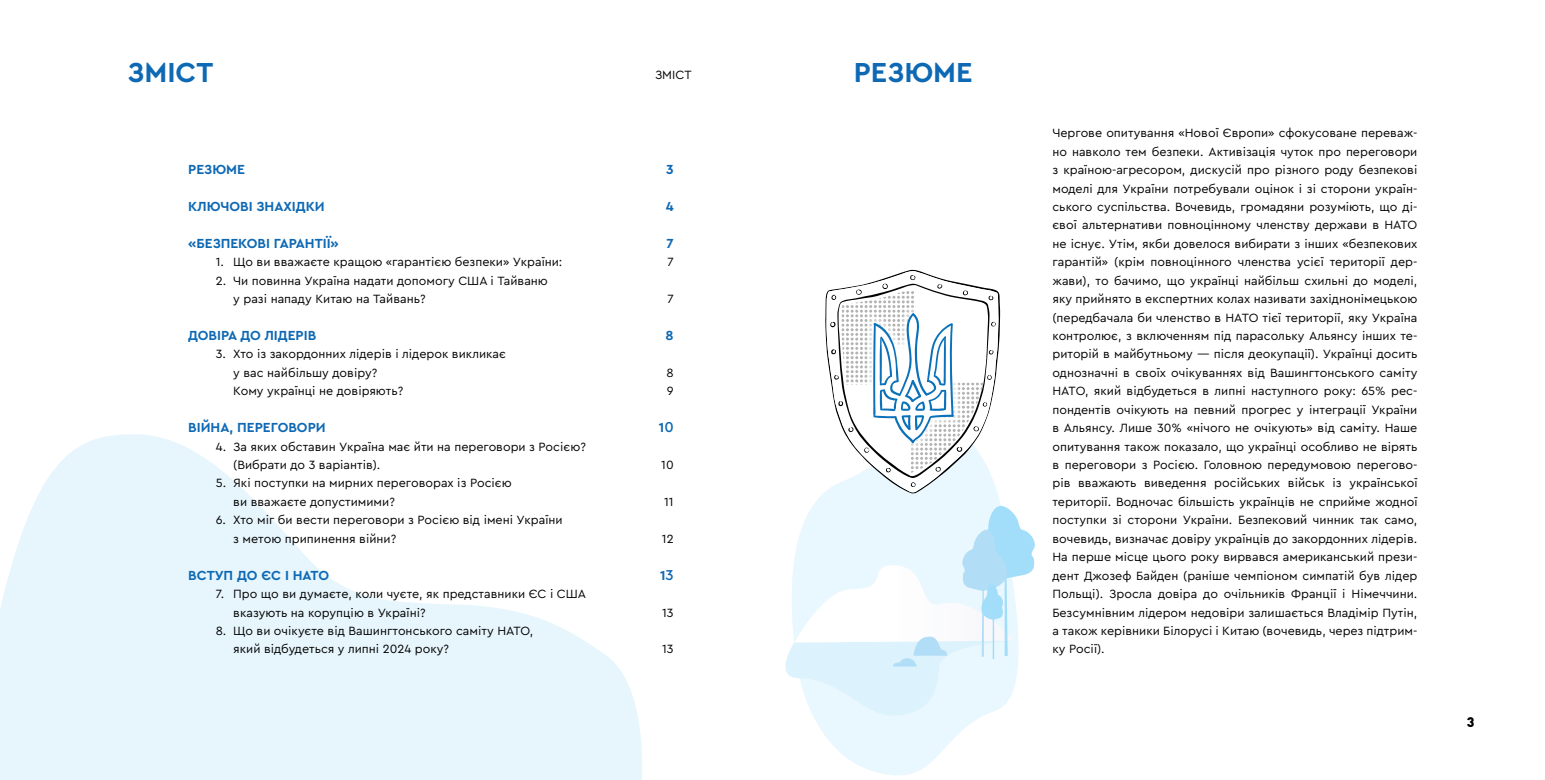
<style>
.page{position:relative;width:1545px;height:780px;background:#fff}
.page>*{position:absolute;margin:0;border:0;box-sizing:border-box;transform-origin:0 0}
.Глава{font:700 28.75px "Cera Pro";color:#0e69b4}
.зміст_1{font:700 13.75px "Cera Pro";color:#0e69b4}
.t1{font:900 13.75px "DIN Pro";color:#000}
.основной_текст{font:12.5px/18.4px "Cera Pro";color:#000;text-align:justify}
.зміст{font:12.5px/18.4px "Cera Pro";color:#000}
.s1{font-weight:500;font-size:15px}
</style>
<div class="page">
<svg style="left:813px;top:716px;width:169px;height:60px;fill:#e9f7fe"></svg>
<svg style="left:785px;top:269px;width:250px;height:447px"></svg>
<svg style="left:0;top:434px;width:642px;height:346px;fill:#e7f6fd"></svg>
<p class="Глава" style="left:128px;top:53px;width:87px">ЗМІСТ</p>
<p class="Глава" style="left:854px;top:53px;width:120px">РЕЗЮМЕ</p>
<p class="основной_текст" style="left:655px;top:65px;width:16px">Зміст</p>
<p class="зміст_1" style="left:188px;top:160px;width:58px">РЕЗЮМЕ</p>
<p class="зміст_1" style="left:666px;top:160px;width:9px">3</p>
<p class="зміст_1" style="left:188px;top:197px;width:138px">КЛЮЧОВІ ЗНАХІДКИ</p>
<p class="зміст_1" style="left:666px;top:197px;width:9px">4</p>
<p class="зміст_1" style="left:188px;top:234px;width:152px">«БЕЗПЕКОВІ ГАРАНТІЇ»</p>
<p class="зміст_1" style="left:666px;top:234px;width:9px">7</p>
<p class="зміст" style="left:216px;top:252px;width:348px">1. Що ви вважаєте кращою «гарантією безпеки» України:</p>
<p class="зміст" style="left:667px;top:252px;width:8px">7</p>
<p class="зміст" style="left:233px;top:271px;width:316px;text-indent:-18px">2. Чи повинна Україна надати допомогу США і Тайваню у разі нападу Китаю на Тайвань?</p>
<p class="зміст" style="left:667px;top:289px;width:8px">7</p>
<p class="зміст_1" style="left:188px;top:326px;width:130px">ДОВІРА ДО ЛІДЕРІВ</p>
<p class="зміст_1" style="left:666px;top:326px;width:10px">8</p>
<p class="зміст" style="left:233px;top:344px;width:274px;text-indent:-18px">3. Хто із закордонних лідерів і лідерок викликає у вас найбільшу довіру?</p>
<p class="зміст" style="left:666px;top:363px;width:9px">8</p>
<p class="зміст" style="left:233px;top:381px;width:172px">Кому українці не довіряють?</p>
<p class="зміст" style="left:667px;top:381px;width:8px">9</p>
<p class="зміст_1" style="left:188px;top:418px;width:139px">ВІЙНА, ПЕРЕГОВОРИ</p>
<p class="зміст_1" style="left:659px;top:418px;width:16px">1<span class="s1">0</span></p>
<p class="зміст" style="left:233px;top:436px;width:354px;text-indent:-18px">4. За яких обставин Україна має йти на переговори з Росією? (Вибрати до 3 варіантів).</p>
<p class="зміст" style="left:661px;top:455px;width:14px">10</p>
<p class="зміст" style="left:233px;top:473px;width:280px;text-indent:-18px">5. Які поступки на мирних переговорах із Росією ви вважаєте допустимими?</p>
<p class="зміст" style="left:233px;top:510px;width:331px;text-indent:-18px">6. Хто міг би вести переговори з Росією від імені України з метою припинення війни?</p>
<p class="зміст" style="left:664px;top:492px;width:11px">11</p>
<p class="зміст" style="left:662px;top:529px;width:13px">12</p>
<p class="зміст_1" style="left:188px;top:566px;width:142px">ВСТУП ДО ЄС І НАТО</p>
<p class="зміст_1" style="left:660px;top:566px;width:15px">1<span class="s1">3</span></p>
<p class="зміст" style="left:233px;top:584px;width:354px;text-indent:-18px">7. Про що ви думаєте, коли чуєте, як представники ЄС і США вказують на корупцію в Україні?</p>
<p class="зміст" style="left:662px;top:602px;width:13px">13</p>
<p class="зміст" style="left:233px;top:621px;width:302px;text-indent:-18px">8. Що ви очікуєте від Вашингтонського саміту НАТО, який відбудеться у липні 2024 року?</p>
<p class="зміст" style="left:662px;top:639px;width:13px">13</p>
<p class="основной_текст" style="left:1052px;top:123px;width:366px">Чергове опитування «Нової Європи» сфокусоване переваж&shy;но навколо тем безпеки. Активізація чуток про переговори з країною-агресором, дискусій про різного роду безпекові моделі для України потребували оцінок і зі сторони україн&shy;ського суспільства. Вочевидь, громадяни розуміють, що ді&shy;євої альтернативи повноцінному членству держави в НАТО не існує. Утім, якби довелося вибирати з інших «безпекових гарантій» (крім повноцінного членства усієї території дер&shy;жави), то бачимо, що українці найбільш схильні до моделі, яку прийнято в експертних колах називати західнонімецькою (передбачала би членство в НАТО тієї території, яку Україна контролює, з включенням під парасольку Альянсу інших те&shy;риторій в майбутньому — після деокупації). Українці досить однозначні в своїх очікуваннях від Вашингтонського саміту НАТО, який відбудеться в липні наступного року: 65% рес&shy;пондентів очікують на певний прогрес у інтеграції України в Альянсу. Лише 30% «нічого не очікують» від саміту. Наше опитування також показало, що українці особливо не вірять в переговори з Росією. Головною передумовою перегово&shy;рів вважають виведення російських військ із української території. Водночас більшість українців не сприйме жодної поступки зі сторони України. Безпековий чинник так само, вочевидь, визначає довіру українців до закордонних лідерів.<br>На перше місце цього року вирвався американський прези&shy;дент Джозеф Байден (раніше чемпіоном симпатій був лідер Польщі). Зросла довіра до очільників Франції і Німеччини.<br>Безсумнівним лідером недовіри залишається Владімір Путін, а також керівники Білорусі і Китаю (вочевидь, через підтрим&shy;ку Росії).</p>
<p class="t1" style="left:1467px;top:713px;width:9px">3</p>
</div>
